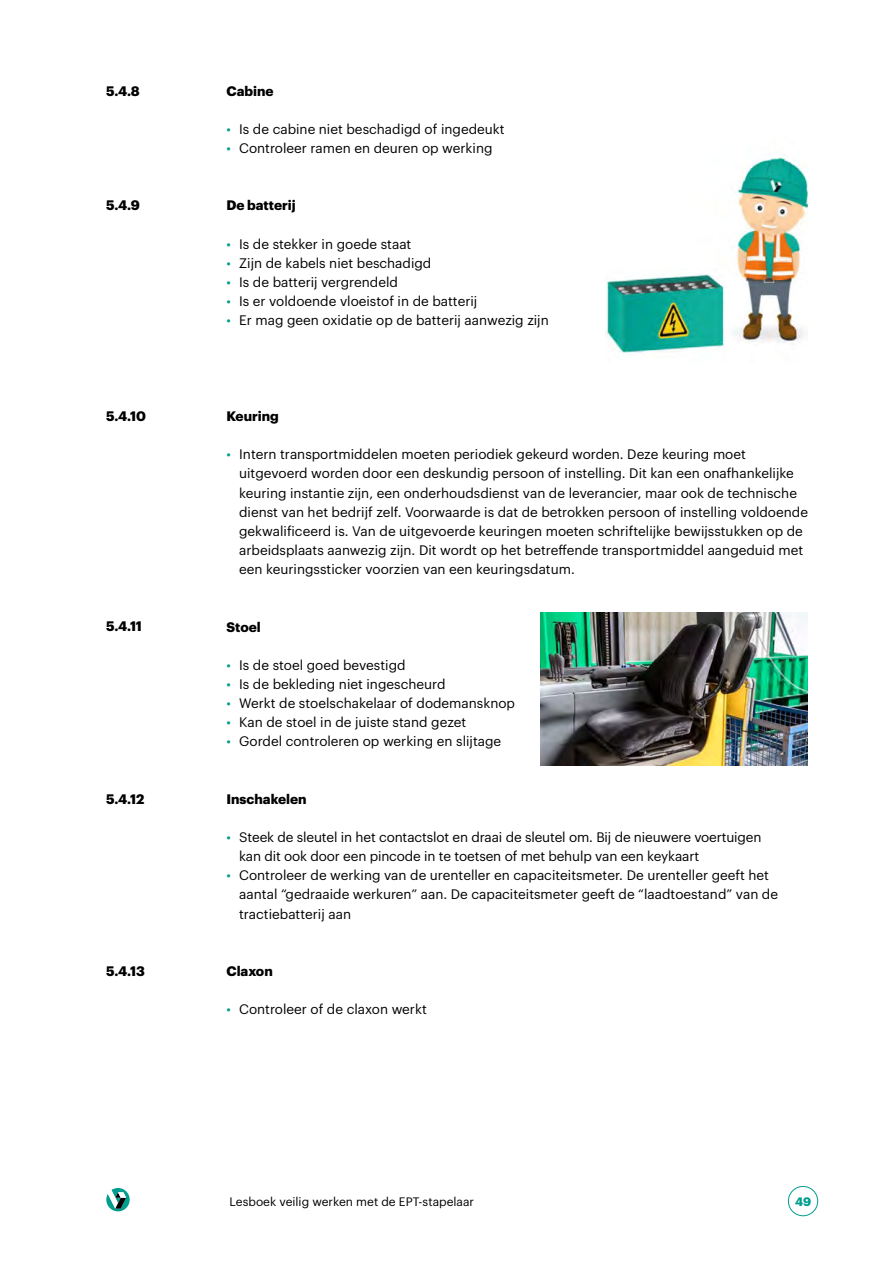
<style>
.page{position:relative;width:893px;height:1263px;background:#fff}
.page>*{position:absolute;margin:0;border:0;box-sizing:border-box;transform-origin:0 0}
.t1{font:13.5px/19.2px "Graphik";color:#000}
.t2{font:700 13.5px "Graphik";color:#000}
.t3{font:12px "Graphik";color:#000}
.t4{font:700 12px "Graphik";color:#009e8f}
.s1{color:#009e8f}
</style>
<div class="page">
<div style="left:788px;top:1186px;width:30px;height:30px;border:1px solid #009e8f;border-radius:50%"></div>
<svg style="left:106px;top:1188px;width:24px;height:23px"></svg>
<img style="left:732px;top:154px;width:76px;height:191px">
<img style="left:606px;top:274px;width:119px;height:79px">
<img style="left:540px;top:612px;width:268px;height:153px">
<p class="t2" style="left:106px;top:80px;width:35px">5.4.8</p>
<p class="t2" style="left:226px;top:80px;width:49px">Cabine</p>
<p class="t1" style="left:226px;top:118px;width:280px"><span class="s1">•</span> Is de cabine niet beschadigd of ingedeukt</p>
<p class="t1" style="left:226px;top:137px;width:268px"><span class="s1">•</span> Controleer ramen en deuren op werking</p>
<p class="t2" style="left:106px;top:195px;width:35px">5.4.9</p>
<p class="t2" style="left:226px;top:195px;width:71px">De batterij</p>
<p class="t1" style="left:226px;top:233px;width:186px"><span class="s1">•</span> Is de stekker in goede staat</p>
<p class="t1" style="left:226px;top:252px;width:206px"><span class="s1">•</span> Zijn de kabels niet beschadigd</p>
<p class="t1" style="left:226px;top:271px;width:173px"><span class="s1">•</span> Is de batterij vergrendeld</p>
<p class="t1" style="left:226px;top:290px;width:252px"><span class="s1">•</span> Is er voldoende vloeistof in de batterij</p>
<p class="t1" style="left:226px;top:310px;width:324px"><span class="s1">•</span> Er mag geen oxidatie op de batterij aanwezig zijn</p>
<p class="t2" style="left:106px;top:406px;width:41px">5.4.10</p>
<p class="t2" style="left:226px;top:406px;width:54px">Keuring</p>
<p class="t1" style="left:239px;top:444px;width:570px;text-indent:-13px"><span class="s1">•</span> Intern transportmiddelen moeten periodiek gekeurd worden. Deze keuring moet uitgevoerd worden door een deskundig persoon of instelling. Dit kan een onafhankelijke keuring instantie zijn, een onderhoudsdienst van de leverancier, maar ook de technische dienst van het bedrijf zelf. Voorwaarde is dat de betrokken persoon of instelling voldoende gekwalificeerd is. Van de uitgevoerde keuringen moeten schriftelijke bewijsstukken op de arbeidsplaats aanwezig zijn. Dit wordt op het betreffende transportmiddel aangeduid met een keuringssticker voorzien van een keuringsdatum.</p>
<p class="t2" style="left:106px;top:616px;width:37px">5.4.11</p>
<p class="t2" style="left:226px;top:616px;width:36px">Stoel</p>
<p class="t1" style="left:226px;top:654px;width:181px"><span class="s1">•</span> Is de stoel goed bevestigd</p>
<p class="t1" style="left:226px;top:673px;width:221px"><span class="s1">•</span> Is de bekleding niet ingescheurd</p>
<p class="t1" style="left:226px;top:692px;width:290px"><span class="s1">•</span> Werkt de stoelschakelaar of dodemansknop</p>
<p class="t1" style="left:226px;top:711px;width:241px"><span class="s1">•</span> Kan de stoel in de juiste stand gezet</p>
<p class="t1" style="left:226px;top:731px;width:276px"><span class="s1">•</span> Gordel controleren op werking en slijtage</p>
<p class="t2" style="left:106px;top:788px;width:39px">5.4.12</p>
<p class="t2" style="left:226px;top:788px;width:82px">Inschakelen</p>
<p class="t1" style="left:239px;top:826px;width:524px;text-indent:-13px"><span class="s1">•</span> Steek de sleutel in het contactslot en draai de sleutel om. Bij de nieuwere voertuigen kan dit ook door een pincode in te toetsen of met behulp van een keykaart</p>
<p class="t1" style="left:239px;top:865px;width:540px;text-indent:-13px"><span class="s1">•</span> Controleer de werking van de urenteller en capaciteitsmeter. De urenteller geeft het aantal “gedraaide werkuren” aan. De capaciteitsmeter geeft de “laadtoestand” van de tractiebatterij aan</p>
<p class="t2" style="left:106px;top:960px;width:40px">5.4.13</p>
<p class="t2" style="left:226px;top:960px;width:48px">Claxon</p>
<p class="t1" style="left:226px;top:998px;width:202px"><span class="s1">•</span> Controleer of de claxon werkt</p>
<p class="t3" style="left:230px;top:1192px;width:246px">Lesboek veilig werken met de EPT-stapelaar</p>
<p class="t4" style="left:795px;top:1192px;width:18px">49</p>
</div>
